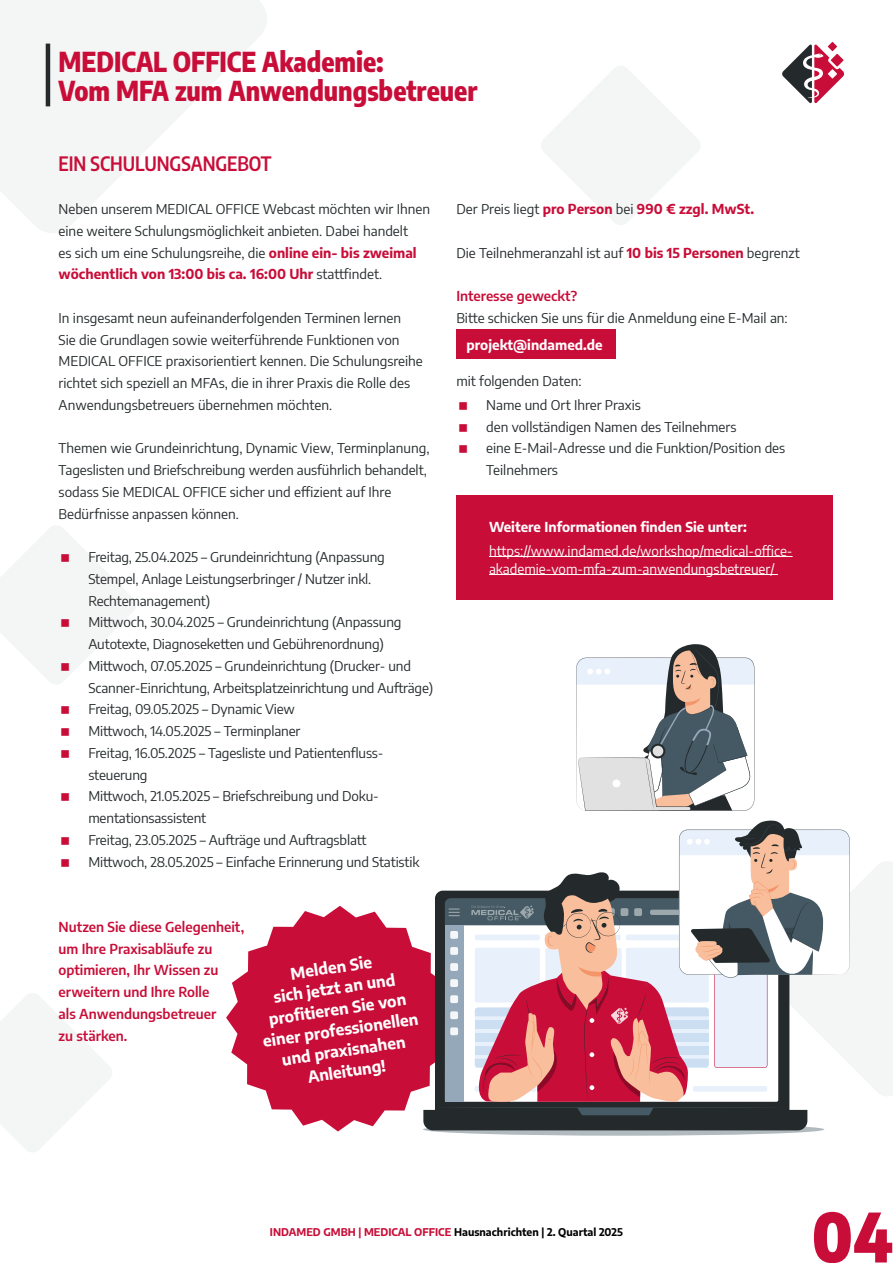
<style>
.page{position:relative;width:893px;height:1263px;background:#fff}
.page>*{position:absolute;margin:0;border:0;box-sizing:border-box;transform-origin:0 0}
.t1{font:900 67.5px "Encode Sans Condensed";color:#c80d38}
.t2{font:800 27px/28.5px "Encode Sans Condensed";color:#c80d38}
.t3{font:600 19.5px "Encode Sans Condensed";color:#c80d38}
.t4{font:700 15.75px/21px "Encode Sans";color:#fff;text-align:center}
.t5{font:13.5px/21.8px "Encode Sans";letter-spacing:-.005em;color:#242a2c}
.t6{font:600 13.5px/21.8px "Encode Sans";color:#c80d38}
.t7{font:13.5px/18px "Encode Sans";color:#fff}
.t8{font:700 13.5px "Encode Sans";color:#fff}
.t9{font:700 13.5px "Encode Sans";color:#c80d38}
.t10{font:700 10.5px "Encode Sans";color:#000}
.s1{font-weight:700;color:#c80d38}
.s2{font-weight:400;color:#242a2c}
.s3{color:#c80d38}
</style>
<div class="page">
<svg style="left:0;top:0;width:267px;height:233px;fill:#f4f5f5"></svg>
<svg style="left:0;top:993px;width:112px;height:159px"></svg>
<svg style="left:542px;top:66px;width:158px;height:159px"></svg>
<svg style="left:782px;top:44px;width:62px;height:59px"></svg>
<svg style="left:828px;top:42px;width:9px;height:9px"></svg>
<div style="left:456px;top:330px;width:160px;height:29px;background:#c80d38"></div>
<hr style="left:46px;top:44px;width:4px;height:62px;background:#242a2c">
<div style="left:456px;top:495px;width:377px;height:105px;background:#c80d38"></div>
<hr style="left:489px;top:556px;width:304px;height:1px;background:#fff">
<hr style="left:489px;top:574px;width:289px;height:1px;background:#fff">
<svg style="left:226px;top:906px;width:197px;height:225px;fill:#c80d38"></svg>
<svg style="left:423px;top:820px;width:470px;height:316px"></svg>
<svg style="left:576px;top:644px;width:178px;height:167px"></svg>
<svg style="left:0;top:526px;width:136px;height:158px"></svg>
<h2 class="t2" style="left:59px;top:46px;width:420px">MEDICAL OFFICE Akademie:<br>Vom MFA zum Anwendungsbetreuer</h2>
<h3 class="t3" style="left:59px;top:149px;width:214px">EIN SCHULUNGSANGEBOT</h3>
<p class="t5" style="left:59px;top:198px;width:373px">Neben unserem MEDICAL OFFICE Webcast möchten wir Ihnen eine weitere Schulungsmöglichkeit anbieten. Dabei handelt<br>es sich um eine Schulungsreihe, die <span class="s1">online ein- bis zweimal wöchentlich von 13:00 bis ca. 16:00 Uhr</span> stattfindet.</p>
<p class="t5" style="left:59px;top:306px;width:366px">In insgesamt neun aufeinanderfolgenden Terminen lernen<br>Sie die Grundlagen sowie weiterführende Funktionen von MEDICAL OFFICE praxisorientiert kennen. Die Schulungsreihe richtet sich speziell an MFAs, die in ihrer Praxis die Rolle des Anwendungsbetreuers übernehmen möchten.</p>
<p class="t5" style="left:59px;top:437px;width:372px">Themen wie Grundeinrichtung, Dynamic View, Terminplanung, Tageslisten und Briefschreibung werden ausführlich behandelt, sodass Sie MEDICAL OFFICE sicher und effizient auf Ihre Bedürfnisse anpassen können.</p>
<p class="t5" style="left:88px;top:546px;width:346px">Freitag, 25.04.2025 – Grundeinrichtung (Anpassung Stempel, Anlage Leistungserbringer / Nutzer inkl.<br>Rechtemanagement)<br>Mittwoch, 30.04.2025 – Grundeinrichtung (Anpassung Autotexte, Diagnoseketten und Gebührenordnung)<br>Mittwoch, 07.05.2025 – Grundeinrichtung (Drucker- und Scanner-Einrichtung, Arbeitsplatzeinrichtung und Aufträge)<br>Freitag, 09.05.2025 – Dynamic View<br>Mittwoch, 14.05.2025 – Terminplaner<br>Freitag, 16.05.2025 – Tagesliste und Patientenfluss&shy;steuerung<br>Mittwoch, 21.05.2025 – Briefschreibung und Doku-- mentationsassistent<br>Freitag, 23.05.2025 – Aufträge und Auftragsblatt<br>Mittwoch, 28.05.2025 – Einfache Erinnerung und Statistik</p>
<p class="t6" style="left:59px;top:915px;width:187px">Nutzen Sie diese Gelegenheit, um Ihre Praxisabläufe zu optimieren, Ihr Wissen zu erweitern und Ihre Rolle<br>als Anwendungsbetreuer<br>zu stärken.</p>
<p class="t4" style="left:252px;top:968px;width:158px;rotate:-9deg">Melden Sie<br>sich jetzt an und<br>profi tieren Sie von einer professionellen und praxisnahen<br>Anleitung!</p>
<p class="t9" style="left:456px;top:199px;width:299px"><span class="s2">Der Preis liegt</span> pro Person <span class="s2">bei</span> 990 € zzgl. MwSt.</p>
<p class="t5" style="left:456px;top:241px;width:345px">Die Teilnehmeranzahl ist auf <span class="s1">10 bis 15 Personen</span> begrenzt</p>
<p class="t6" style="left:456px;top:284px;width:122px">Interesse geweckt?</p>
<p class="t5" style="left:456px;top:306px;width:333px">Bitte schicken Sie uns für die Anmeldung eine E-Mail an:</p>
<p class="t8" style="left:467px;top:335px;width:137px">projekt@indamed.de</p>
<p class="t5" style="left:486px;top:368px;width:156px;line-height:24px;text-indent:-30px">mit folgenden Daten:<br>Name und Ort Ihrer Praxis</p>
<p class="t5" style="left:486px;top:415px;width:301px">den vollständigen Namen des Teilnehmers<br>eine E-Mail-Adresse und die Funktion/Position des<br>Teilnehmers</p>
<p class="t8" style="left:489px;top:517px;width:259px">Weitere Informationen finden Sie unter:</p>
<p class="t7" style="left:489px;top:541px;width:303px">https://www.indamed.de/workshop/medical- office&shy;akademie-vom-mfa-zum-anwendungsbetreuer/</p>
<p class="t10" style="left:270px;top:1225px;width:355px"><span class="s3">INDAMED GMBH | MEDICAL OFFICE</span> Hausnachrichten | 2. Quartal 2025</p>
<h1 class="t1" style="left:812px;top:1184px;width:83px">04</h1>
</div>
